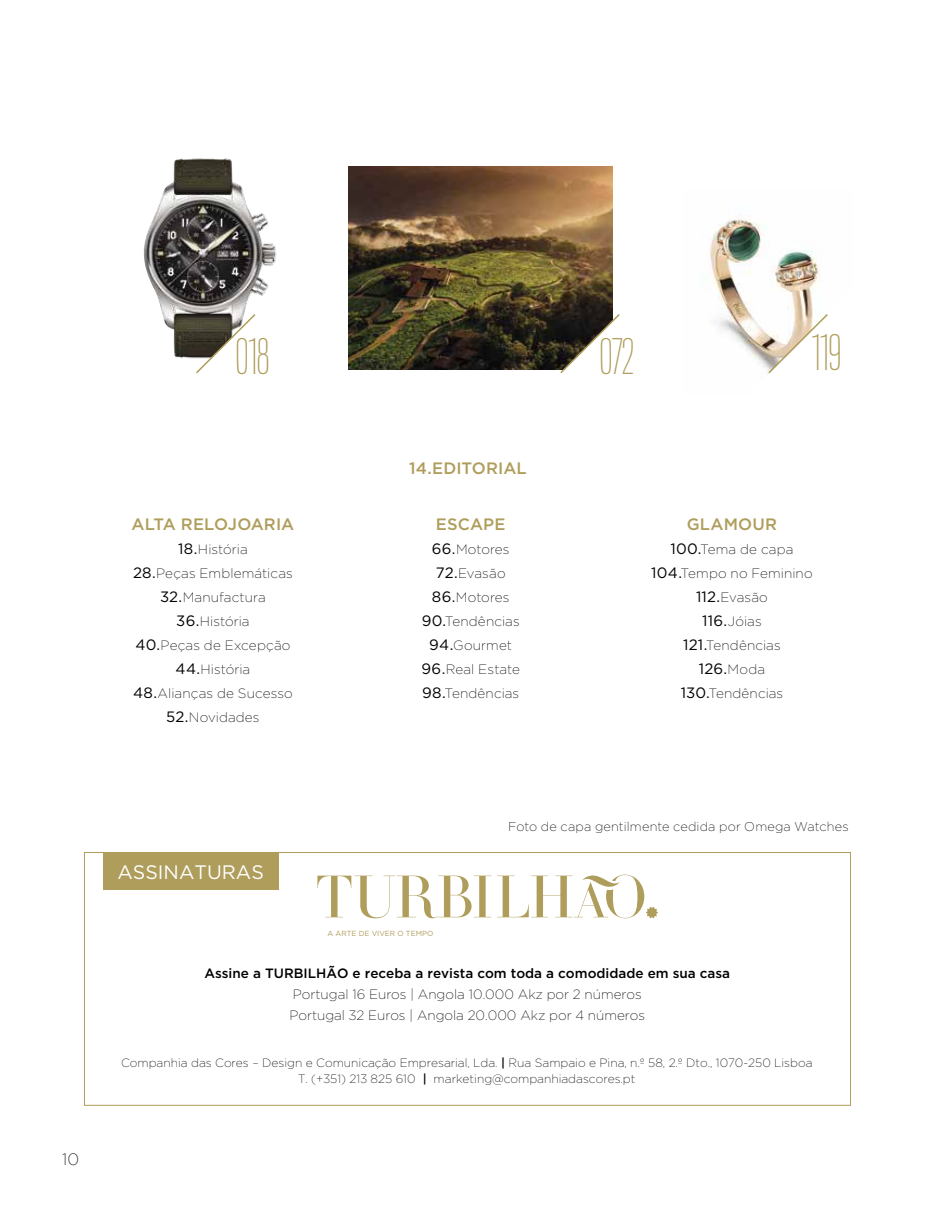
<style>
.page{position:relative;width:936px;height:1212px;background:#fff}
.page>*{position:absolute;margin:0;border:0;box-sizing:border-box;transform-origin:0 0}
.t1{font:100 45px "Titling Gothic FB Comp";color:#af9d5b}
.t2{font:19.5px "Gotham";color:#fff}
.t3{font:500 16.5px "Gotham";letter-spacing:.005em;color:#af9d5b}
.t4{font:200 16.5px "Gotham";color:#000}
.t5{font:15px "Gotham";color:#000}
.t6{font:200 13.5px/24px "Gotham";letter-spacing:.005em;color:#000;text-align:center}
.t7{font:200 12.75px "Gotham";letter-spacing:.01em;color:#000}
.t8{font:200 12px/16.5px "Gotham";color:#000;text-align:center}
.t9{font:7.35px "Gotham";color:#af9d5b}
.s1{font-weight:400;font-size:15px}
.s2{font-weight:200;font-size:13.5px}
.s3{font-weight:500}
</style>
<div class="page">
<img style="left:709px;top:214px;width:111px;height:139px">
<img style="left:143px;top:158px;width:134px;height:201px">
<img style="left:349px;top:166px;width:263px;height:203px">
<svg style="left:317px;top:874px;width:341px;height:44px"></svg>
<div style="left:104px;top:852px;width:175px;height:38px;background:#af9d5b"></div>
<svg style="left:558px;top:312px;width:62px;height:62px"></svg>
<svg style="left:194px;top:312px;width:81px;height:62px"></svg>
<svg style="left:751px;top:287px;width:77px;height:87px"></svg>
<p class="t4" style="left:62px;top:1148px;width:19px">10</p>
<p class="t1" style="left:236px;top:332px;width:35px">018</p>
<p class="t3" style="left:132px;top:513px;width:164px">ALTA RELOJOARIA</p>
<p class="t6" style="left:133px;top:537px;width:161px"><span class="s1">18.</span>História<br><span class="s1">28.</span>Peças Emblemáticas<br><span class="s1">32.</span>Manufactura<br><span class="s1">36.</span>História<br><span class="s1">40.</span>Peças de Excepção<br><span class="s1">44.</span>História<br><span class="s1">48.</span>Alianças de Sucesso<br><span class="s1">52.</span>Novidades</p>
<p class="t3" style="left:409px;top:457px;width:119px">14.EDITORIAL</p>
<p class="t3" style="left:436px;top:513px;width:71px">ESCAPE</p>
<p class="t6" style="left:421px;top:537px;width:100px"><span class="s1">66.</span>Motores<br><span class="s1">72.</span>Evasão<br><span class="s1">86.</span>Motores<br><span class="s1">90.</span>Tendências<br><span class="s1">94.</span>Gourmet<br><span class="s1">96.</span>Real Estate<br><span class="s1">98.</span>Tendências</p>
<p class="t1" style="left:600px;top:332px;width:35px">072</p>
<p class="t1" style="left:811px;top:328px;width:31px">119</p>
<p class="t3" style="left:686px;top:513px;width:92px">GLAMOUR</p>
<p class="t6" style="left:651px;top:537px;width:163px"><span class="s1">100.</span>Tema de capa<br><span class="s1">104.</span>Tempo no Feminino<br><span class="s1">112.</span>Evasão<br><span class="s1">116.</span>Jóias<br><span class="s1">121.</span>Tendências</p>
<p class="t5" style="left:698px;top:660px;width:68px">126.<span class="s2">Moda</span></p>
<p class="t6" style="left:680px;top:681px;width:104px"><span class="s1">130.</span>Tendências</p>
<p class="t2" style="left:117px;top:861px;width:148px">ASSINATURAS</p>
<p class="t9" style="left:327px;top:929px;width:107px">A ARTE DE VIVER O TEMPO</p>
<p class="t7" style="left:508px;top:819px;width:342px">Foto de capa gentilmente cedida por Omega Watches</p>
<p class="t6" style="left:204px;top:962px;width:527px;line-height:21px"><span class="s3">Assine a TURBILHÃO e receba a revista com toda a comodidade em sua casa<br></span>Portugal 16 Euros | Angola 10.000 Akz por 2 números<br>Portugal 32 Euros | Angola 20.000 Akz por 4 números</p>
<p class="t8" style="left:121px;top:1054px;width:693px">Companhia das Cores – Design e Comunicação Empresarial, Lda. <span class="s3">|</span> Rua Sampaio e Pina, n.º 58, 2.º Dto., 1070-250 Lisboa<br>T. (+351) 213 825 610 <span class="s3">|</span> marketing@companhiadascores.pt</p>
</div>
